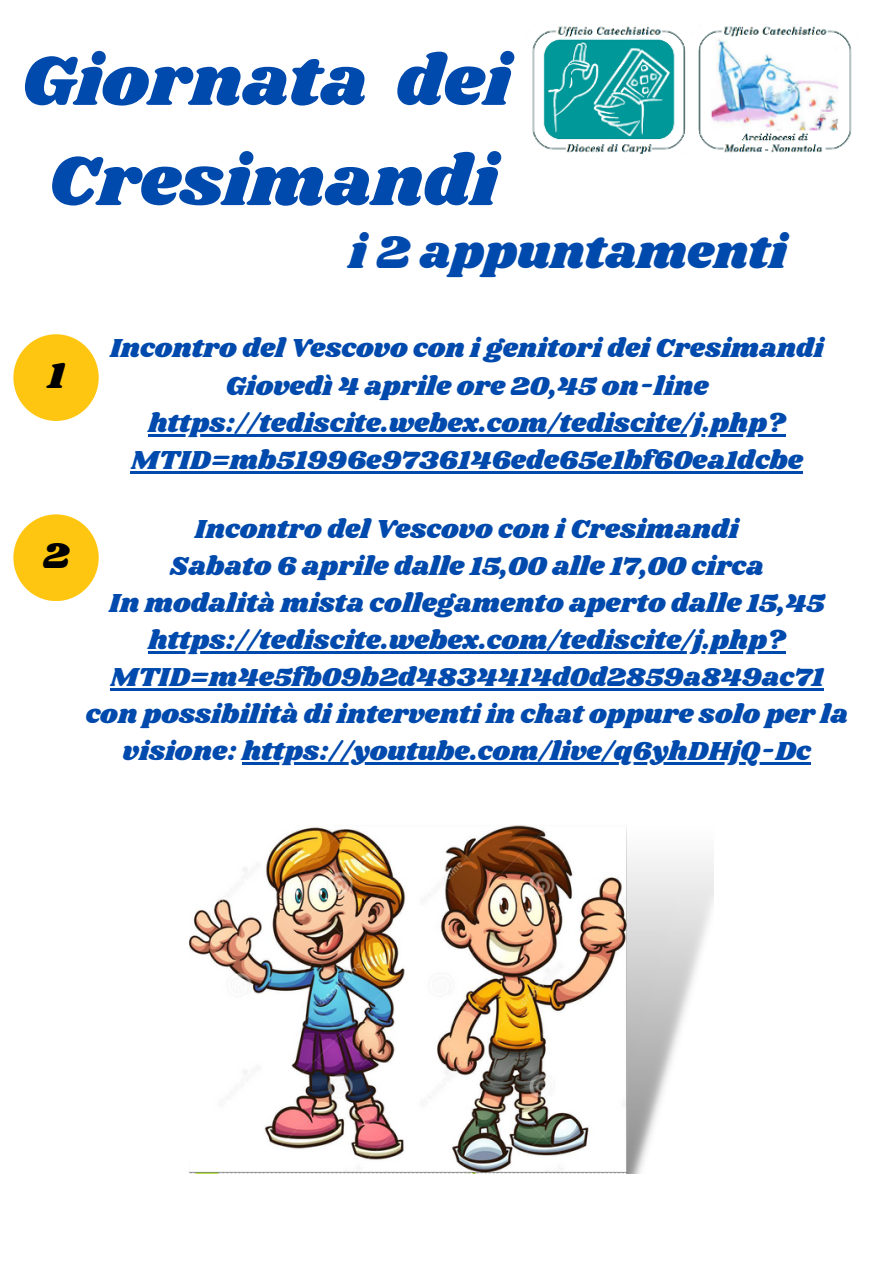
<style>
.page{position:relative;width:894px;height:1264px;background:#fff}
.page>*{position:absolute;margin:0;border:0;box-sizing:border-box;transform-origin:0 0}
.t1{font:72px/100.2px "Shrikhand";color:#004aad;text-align:center}
.t2{font:48px "Shrikhand";color:#004aad}
.t3{font:37.5px "Shrikhand";color:#000}
.t4{font:27px/37.2px "Shrikhand";color:#004aad;text-align:center}
</style>
<div class="page">
<img style="left:189px;top:825px;width:524px;height:348px">
<img style="left:532px;top:26px;width:320px;height:128px">
<hr style="left:148px;top:434px;width:637px;height:2px;background:#004aad">
<hr style="left:131px;top:471px;width:671px;height:2px;background:#004aad">
<hr style="left:148px;top:651px;width:637px;height:2px;background:#004aad">
<hr style="left:110px;top:688px;width:713px;height:2px;background:#004aad">
<hr style="left:242px;top:762px;width:568px;height:3px;background:#004aad">
<div style="left:13px;top:334px;width:86px;height:87px;background:#ffc611;border-radius:50%"></div>
<div style="left:13px;top:514px;width:86px;height:87px;background:#ffc611;border-radius:50%"></div>
<h2 class="t1" style="left:21px;top:33px;width:491px">Giornata dei<br>Cresimandi</h2>
<p class="t2" style="left:349px;top:219px;width:439px">i 2 appuntamenti</p>
<p class="t3" style="left:48px;top:350px;width:18px">1</p>
<p class="t4" style="left:110px;top:331px;width:715px">Incontro del Vescovo con i genitori dei Cresimandi</p>
<p class="t4" style="left:225px;top:368px;width:484px">Giovedì 4 aprile ore 20,45 on-line</p>
<p class="t4" style="left:131px;top:405px;width:673px">https://tediscite.webex.com/tediscite/j.php?<br>MTID=mb51996e9736146ede65e1bf60ea1dcbe</p>
<h3 class="t3" style="left:43px;top:530px;width:28px">2</h3>
<p class="t4" style="left:195px;top:511px;width:545px">Incontro del Vescovo con i Cresimandi</p>
<p class="t4" style="left:170px;top:548px;width:595px">Sabato 6 aprile dalle 15,00 alle 17,00 circa</p>
<p class="t4" style="left:109px;top:585px;width:716px">In modalità mista collegamento aperto dalle 15,45</p>
<p class="t4" style="left:110px;top:622px;width:715px">https://tediscite.webex.com/tediscite/j.php?<br>MTID=m4e5fb09b2d4834414d0d2859a849ac71</p>
<p class="t4" style="left:86px;top:696px;width:763px">con possibilità di interventi in chat oppure solo per la visione: https://youtube.com/live/q6yhDHjQ-Dc</p>
</div>
